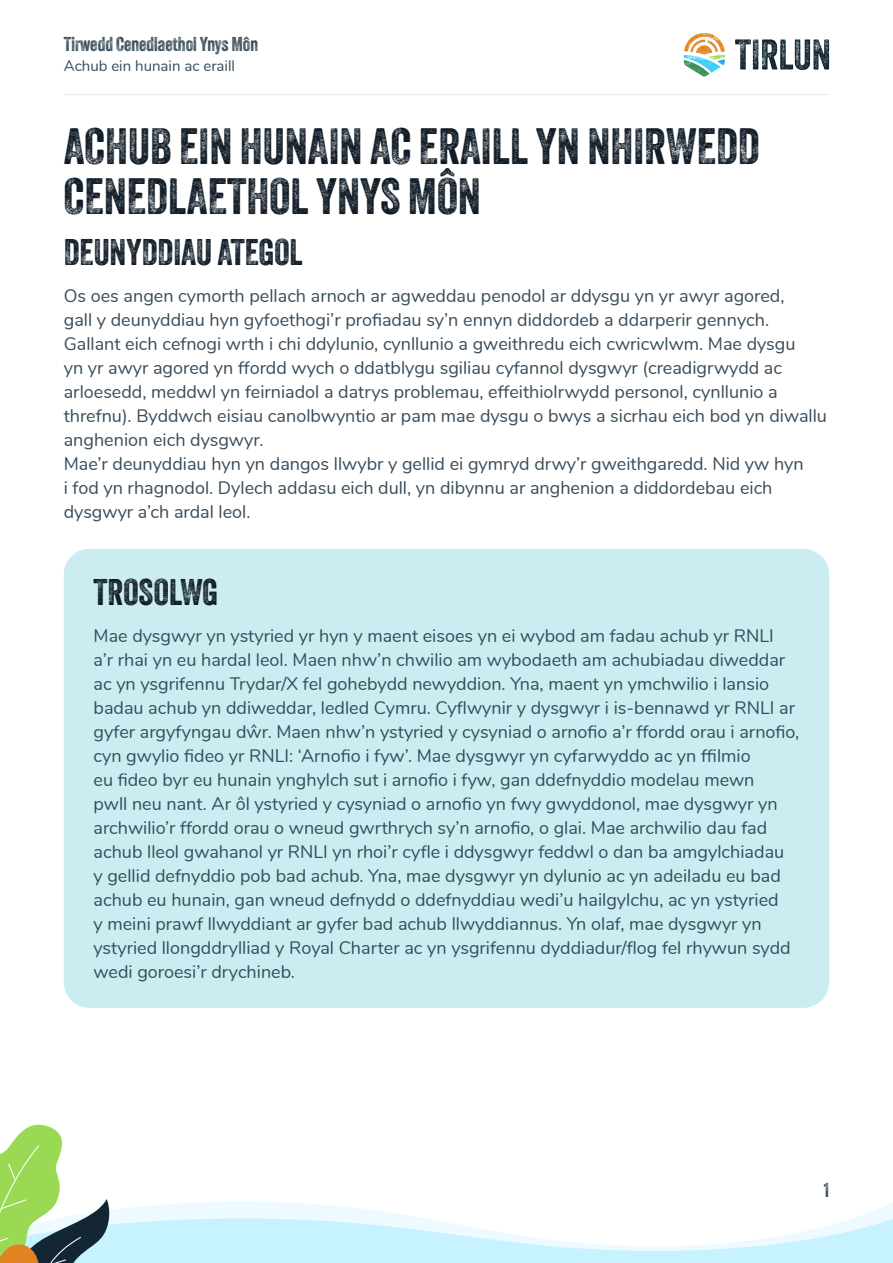
<style>
.page{position:relative;width:893px;height:1263px;background:#fff}
.page>*{position:absolute;margin:0;border:0;box-sizing:border-box;transform-origin:0 0}
.Page_heading{font:49.5px/49.5px "Veneer Two";color:#0e1a25}
.Key_activity_heading{font:36px "Veneer Two";color:#0e1a25}
.Page_sub_heading{font:36px "Veneer Two";color:#0e1a25}
.t1{font:19.5px "Veneer Two";color:#374c5a}
.Body_text{font:18px/24px "Nunito";color:#374c5a}
.t2{font:15px "Nunito";color:#374c5a}
</style>
<div class="page">
<svg style="left:735px;top:39px;width:94px;height:31px"></svg>
<svg style="left:684px;top:33px;width:41px;height:44px"></svg>
<hr style="left:64px;top:94px;width:765px;height:1px;background:#e6e7e9">
<svg style="left:0;top:1124px;width:893px;height:139px"></svg>
<div style="left:64px;top:549px;width:765px;height:459px;background:#cbedf1;border-radius:26px"></div>
<p class="t1" style="left:64px;top:32px;width:196px">Tirwedd Cenedlaethol Ynys Môn</p>
<p class="t2" style="left:64px;top:54px;width:173px">Achub ein hunain ac eraill</p>
<p class="Page_heading" style="left:64px;top:121px;width:697px">ACHUB EIN HUNAIN AC ERAILL YN NHIRWEDD<br>CENEDLAETHOL YNYS MÔN</p>
<p class="Key_activity_heading" style="left:64px;top:230px;width:241px">DEUNYDDIAU ATEGOL</p>
<p class="Body_text" style="left:64px;top:282px;width:765px">Os oes angen cymorth pellach arnoch ar agweddau penodol ar ddysgu yn yr awyr agored,<br>gall y deunyddiau hyn gyfoethogi’r profiadau sy’n ennyn diddordeb a ddarperir gennych.<br>Gallant eich cefnogi wrth i chi ddylunio, cynllunio a gweithredu eich cwricwlwm. Mae dysgu<br>yn yr awyr agored yn ffordd wych o ddatblygu sgiliau cyfannol dysgwyr (creadigrwydd ac arloesedd, meddwl yn feirniadol a datrys problemau, effeithiolrwydd personol, cynllunio a threfnu). Byddwch eisiau canolbwyntio ar pam mae dysgu o bwys a sicrhau eich bod yn diwallu anghenion eich dysgwyr.</p>
<p class="Body_text" style="left:64px;top:450px;width:741px">Mae’r deunyddiau hyn yn dangos llwybr y gellid ei gymryd drwy’r gweithgaredd. Nid yw hyn i fod yn rhagnodol. Dylech addasu eich dull, yn dibynnu ar anghenion a diddordebau eich dysgwyr a’ch ardal leol.</p>
<p class="Page_sub_heading" style="left:94px;top:570px;width:126px">TROSOLWG</p>
<p class="Body_text" style="left:94px;top:623px;width:707px">Mae dysgwyr yn ystyried yr hyn y maent eisoes yn ei wybod am fadau achub yr RNLI<br>a’r rhai yn eu hardal leol. Maen nhw’n chwilio am wybodaeth am achubiadau diweddar ac yn ysgrifennu Trydar/X fel gohebydd newyddion. Yna, maent yn ymchwilio i lansio badau achub yn ddiweddar, ledled Cymru. Cyflwynir y dysgwyr i is-bennawd yr RNLI ar gyfer argyfyngau dŵr. Maen nhw’n ystyried y cysyniad o arnofio a’r ffordd orau i arnofio, cyn gwylio fideo yr RNLI: ‘Arnofio i fyw’. Mae dysgwyr yn cyfarwyddo ac yn ffilmio<br>eu fideo byr eu hunain ynghylch sut i arnofio i fyw, gan ddefnyddio modelau mewn<br>pwll neu nant. Ar ôl ystyried y cysyniad o arnofio yn fwy gwyddonol, mae dysgwyr yn archwilio’r ffordd orau o wneud gwrthrych sy’n arnofio, o glai. Mae archwilio dau fad achub lleol gwahanol yr RNLI yn rhoi’r cyfle i ddysgwyr feddwl o dan ba amgylchiadau<br>y gellid defnyddio pob bad achub. Yna, mae dysgwyr yn dylunio ac yn adeiladu eu bad achub eu hunain, gan wneud defnydd o ddefnyddiau wedi’u hailgylchu, ac yn ystyried<br>y meini prawf llwyddiant ar gyfer bad achub llwyddiannus. Yn olaf, mae dysgwyr yn ystyried llongddrylliad y Royal Charter ac yn ysgrifennu dyddiadur/flog fel rhywun sydd wedi goroesi’r drychineb.</p>
<p class="t1" style="left:824px;top:1178px;width:7px">1</p>
</div>
